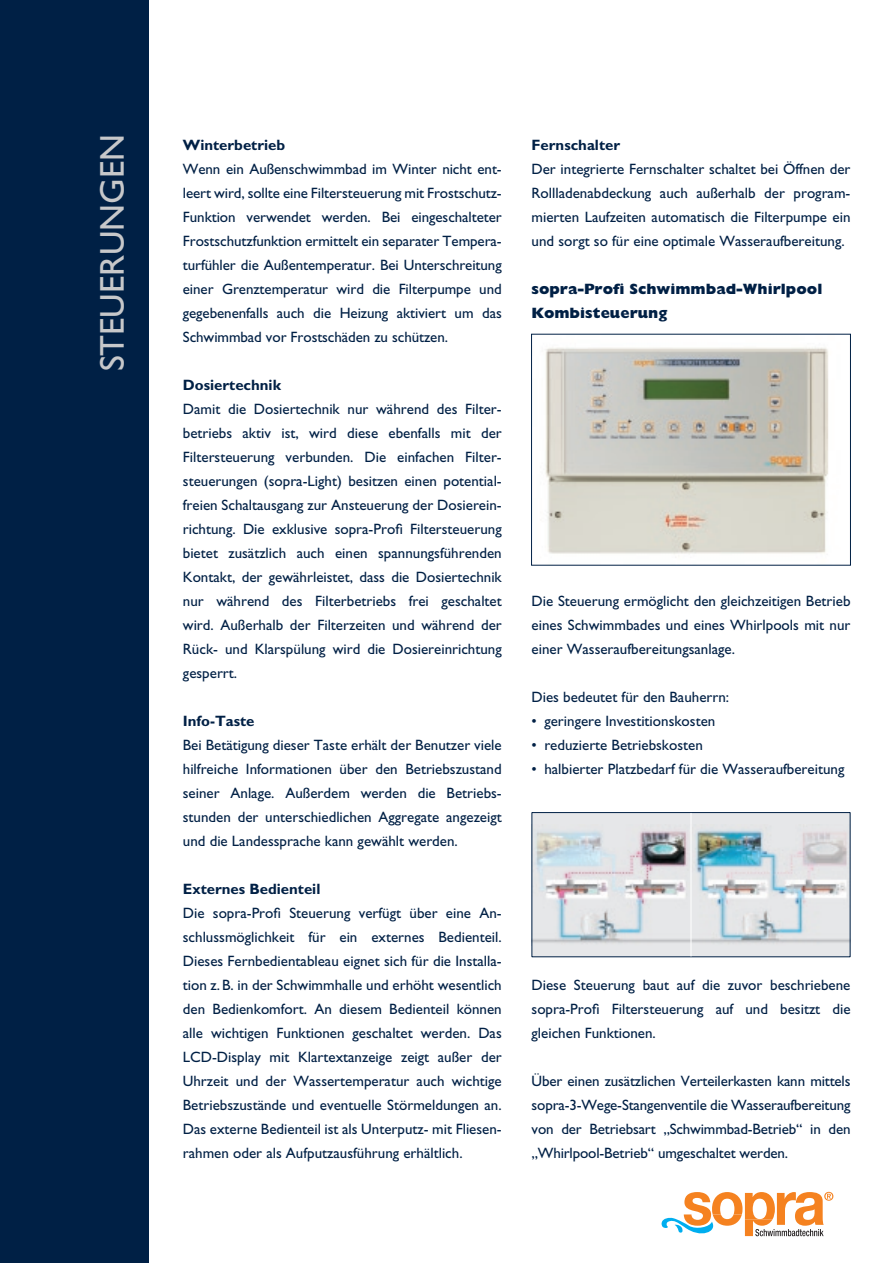
<style>
.page{position:relative;width:893px;height:1263px;background:#fff}
.page>*{position:absolute;margin:0;border:0;box-sizing:border-box;transform-origin:0 0}
.t1{font:34.5px "Gill Sans";color:#c7c8ca}
.t2{font:15px/24px "Gill Sans";color:#002045;text-align:justify}
.t3{font:700 15px "Gill Sans";color:#002045}
.t4{font:800 15px/24px "Gill Sans";color:#002045}
</style>
<div class="page">
<svg style="left:661px;top:1192px;width:172px;height:44px"></svg>
<div style="left:0;top:0;width:149px;height:1263px;background:#002045"></div>
<img style="left:545px;top:347px;width:284px;height:207px">
<div style="left:531px;top:334px;width:320px;height:232px;border:1px solid #002045"></div>
<div style="left:532px;top:812px;width:318px;height:145px;background:#e6e7e9"></div>
<img style="left:533px;top:824px;width:315px;height:121px">
<div style="left:531px;top:812px;width:319px;height:145px;border:1px solid #002045"></div>
<hr style="left:691px;top:813px;width:1px;height:143px;background:#fff">
<h1 class="t1" style="left:92px;top:371px;width:239px;rotate:-90deg">STEUERUNGEN</h1>
<p class="t3" style="left:183px;top:136px;width:104px">Winterbetrieb</p>
<p class="t2" style="left:183px;top:157px;width:320px">Wenn ein Außenschwimmbad im Winter nicht ent&shy;leert wird, sollte eine Filtersteuerung mit Frostschutz-Funktion verwendet werden. Bei eingeschalteter Frostschutzfunktion ermittelt ein separater Tempera&shy;turfühler die Außentemperatur. Bei Unterschreitung einer Grenztemperatur wird die Filterpumpe und gegebenenfalls auch die Heizung aktiviert um das Schwimmbad vor Frostschäden zu schützen.</p>
<p class="t3" style="left:183px;top:376px;width:100px">Dosiertechnik</p>
<p class="t2" style="left:183px;top:397px;width:321px">Damit die Dosiertechnik nur während des Filter&shy;betriebs aktiv ist, wird diese ebenfalls mit der Filtersteuerung verbunden. Die einfachen Filter&shy;steuerungen (sopra-Light) besitzen einen potential&shy;freien Schaltausgang zur Ansteuerung der Dosierein&shy;richtung. Die exklusive sopra-Profi Filter-steuerung bietet zusätzlich auch einen spannungsführenden Kontakt, der gewährleistet, dass die Dosier-technik nur während des Filterbetriebs frei geschaltet wird. Außerhalb der Filterzeiten und während der Rück- und Klarspülung wird die Dosiereinrichtung gesperrt.</p>
<p class="t3" style="left:183px;top:712px;width:73px">Info-Taste</p>
<p class="t2" style="left:183px;top:733px;width:320px">Bei Betätigung dieser Taste erhält der Benutzer viele hilfreiche Informationen über den Betriebs-zustand seiner Anlage. Außerdem werden die Betriebs&shy;stunden der unterschiedlichen Aggregate angezeigt und die Landessprache kann gewählt werden.</p>
<p class="t3" style="left:183px;top:880px;width:139px">Externes Bedienteil</p>
<p class="t2" style="left:183px;top:901px;width:320px">Die sopra-Profi Steuerung verfügt über eine An&shy;schlussmöglichkeit für ein externes Bedienteil.<br>Dieses Fernbedientableau eignet sich für die Installa&shy;tion z.B. in der Schwimmhalle und erhöht wesentlich den Bedienkomfort. An diesem Bedienteil können alle wichtigen Funktionen geschaltet werden. Das LCD-Display mit Klartextanzeige zeigt außer der Uhrzeit und der Wassertemperatur auch wichtige Betriebszustände und eventuelle Störmeldungen an.<br>Das externe Bedienteil ist als Unterputz- mit Fliesen&shy;rahmen oder als Aufputzausführung erhältlich.</p>
<p class="t3" style="left:531px;top:136px;width:90px">Fernschalter</p>
<p class="t2" style="left:531px;top:157px;width:320px">Der integrierte Fernschalter schaltet bei Öffnen der Rollladenabdeckung auch außerhalb der program&shy;mierten Laufzeiten automatisch die Filterpumpe ein und sorgt so für eine optimale Wasseraufbereitung.</p>
<p class="t4" style="left:531px;top:277px;width:292px">sopra-Profi Schwimmbad-Whirlpool<br>Kombisteuerung</p>
<p class="t2" style="left:531px;top:589px;width:320px">Die Steuerung ermöglicht den gleichzeitigen Betrieb eines Schwimmbades und eines Whirlpools mit nur einer Wasseraufbereitungsanlage.</p>
<p class="t2" style="left:532px;top:685px;width:199px">Dies bedeutet für den Bauherrn:</p>
<p class="t2" style="left:532px;top:709px;width:185px">• geringere Investitionskosten</p>
<p class="t2" style="left:532px;top:733px;width:173px">• reduzierte Betriebskosten</p>
<p class="t2" style="left:532px;top:757px;width:314px">• halbierter Platzbedarf für die Wasseraufbereitung</p>
<p class="t2" style="left:532px;top:973px;width:320px">Diese Steuerung baut auf die zuvor beschriebene sopra-Profi Filtersteuerung auf und besitzt die gleichen Funktionen.</p>
<p class="t2" style="left:532px;top:1069px;width:320px">Über einen zusätzlichen Verteilerkasten kann mittels sopra-3-Wege-Stangenventile die Wasseraufbereitung von der Betriebsart „Schwimmbad-Betrieb“ in den „Whirlpool-Betrieb“ umgeschaltet werden.</p>
</div>
